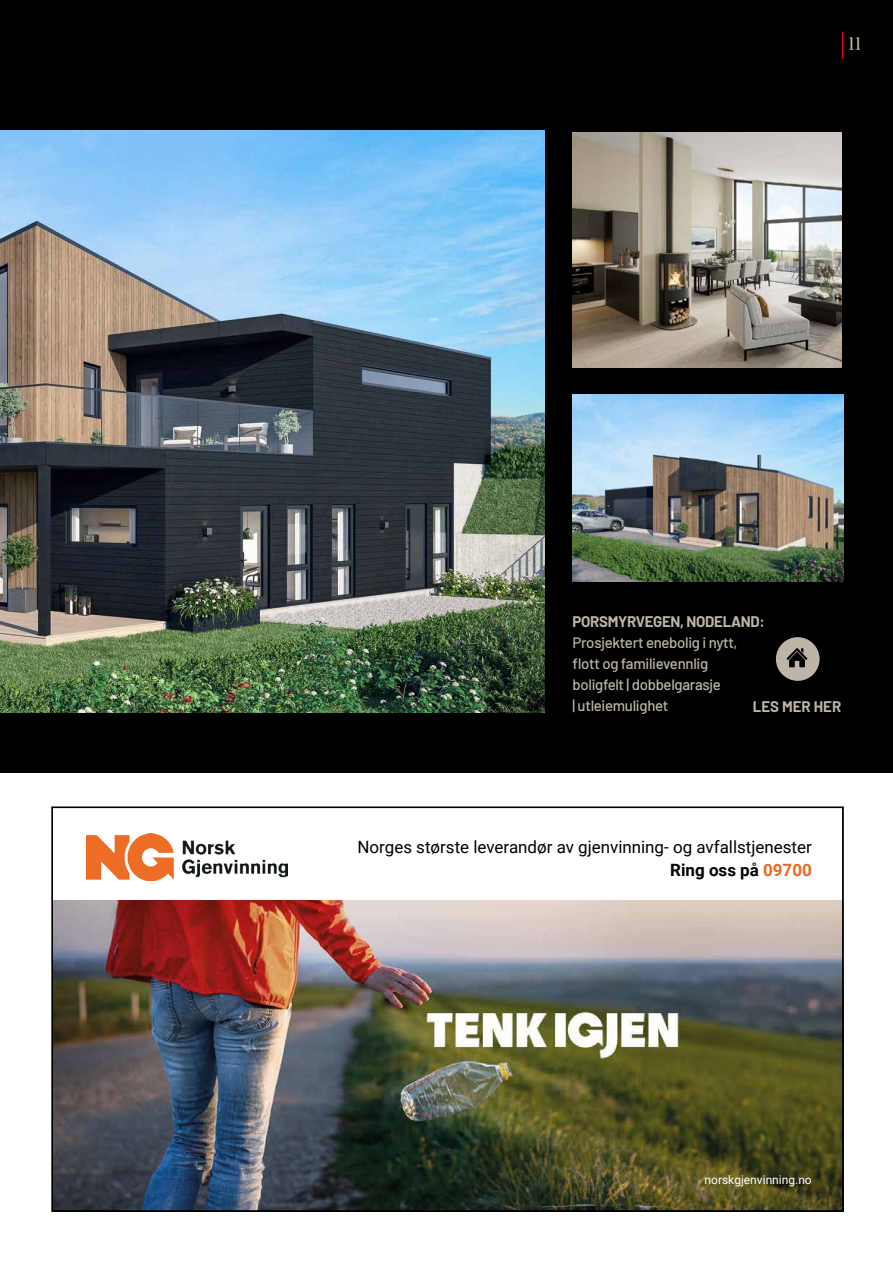
<style>
.page{position:relative;width:893px;height:1263px;background:#fff}
.page>*{position:absolute;margin:0;border:0;box-sizing:border-box;transform-origin:0 0}
.t1{font:18.9px "Baskerville Display PT";color:#bdb5a8}
.t2{font:16.95px/23.4px "Roboto";color:#000;text-align:right}
.t3{font:500 15px/21px "Barlow";letter-spacing:-.02em;color:#bdb5a8}
.t4{font:700 15px "Barlow";letter-spacing:-.02em;color:#bdb5a8}
.t5{font:700 15px "Barlow";color:#bdb5a8}
.t6{font:12px "Roboto";color:#fff}
.s1{font-weight:700}
.s2{font-weight:700;color:#ec671d}
</style>
<div class="page">
<div style="left:0;top:0;width:893px;height:772px;background:#000"></div>
<img style="left:573px;top:133px;width:269px;height:235px">
<img style="left:573px;top:395px;width:271px;height:186px">
<img style="left:0;top:131px;width:544px;height:581px">
<svg style="left:776px;top:637px;width:44px;height:44px"></svg>
<svg style="left:842px;top:32px;width:1px;height:27px"></svg>
<img style="left:54px;top:901px;width:787px;height:308px">
<img style="left:86px;top:834px;width:201px;height:47px">
<div style="left:51px;top:806px;width:793px;height:406px;border:2px solid #000"></div>
<p class="t1" style="left:848px;top:32px;width:15px">11</p>
<p class="t4" style="left:573px;top:611px;width:194px">PORSMYRVEGEN, NODELAND:</p>
<p class="t3" style="left:573px;top:631px;width:167px">Prosjektert enebolig i nytt, flott og familievennlig boligfelt | dobbelgarasje<br>| utleiemulighet</p>
<p class="t5" style="left:753px;top:695px;width:90px">LES MER HER</p>
<p class="t2" style="left:357px;top:835px;width:456px">Norges største leverandør av gjenvinning- og avfallstjenester<br><span class="s1">Ring oss på</span> <span class="s2">09700</span></p>
<p class="t6" style="left:704px;top:1171px;width:109px">norskgjenvinning.no</p>
</div>
